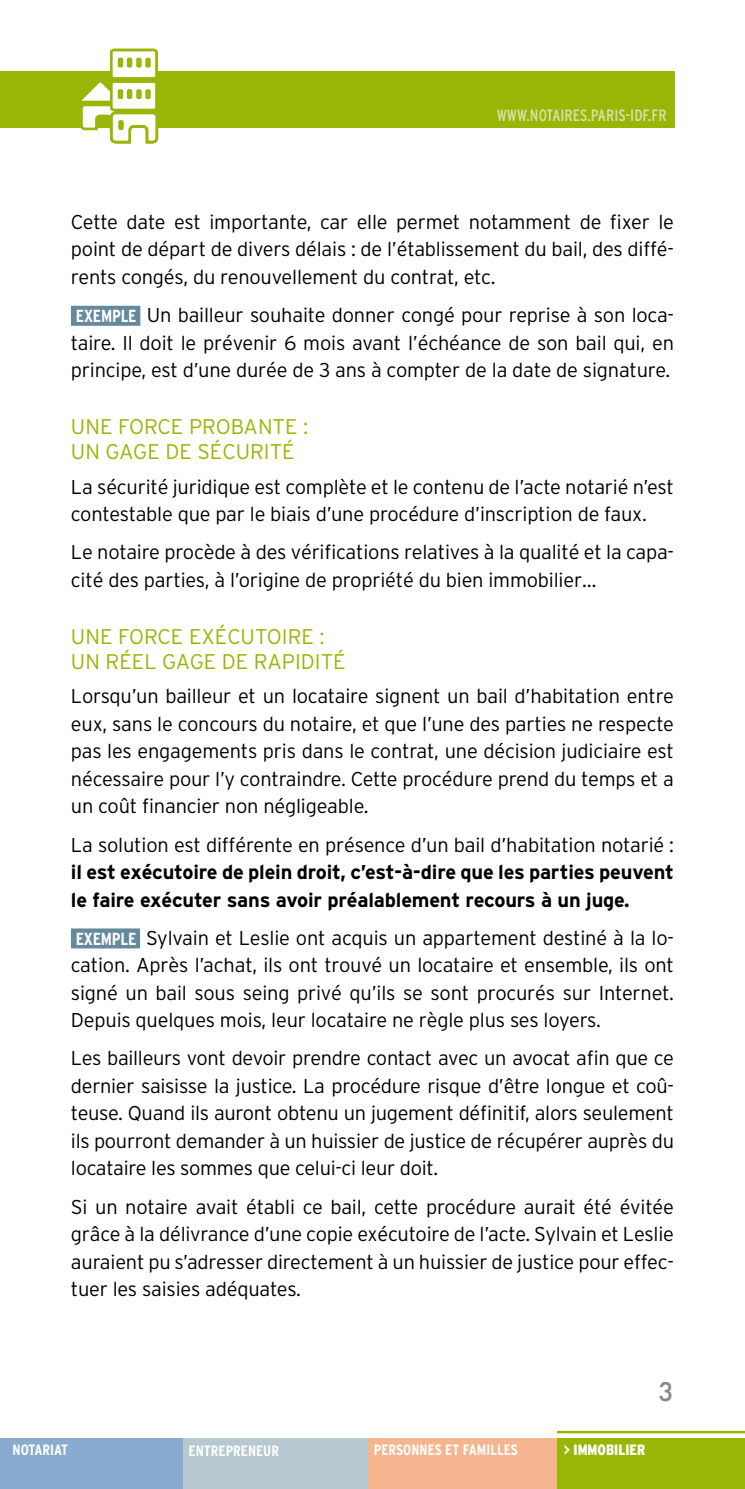
<style>
.page{position:relative;width:745px;height:1489px;background:#fff}
.page>*{position:absolute;margin:0;border:0;box-sizing:border-box;transform-origin:0 0}
.t1{font:500 25px "Futura";color:#87888a}
.t2{font:300 21.25px/25px "Interstate";color:#98b605}
.t3{font:300 20px/27.5px "Interstate";letter-spacing:-.01em;color:#000;text-align:justify}
.t4{font:700 20px/27.5px "Interstate";letter-spacing:-.01em;color:#000}
.t5{font:condensed 16.25px "Interstate";color:#d7e1ab}
.t6{font:700 condensed 15px "Interstate";color:#fff}
.t7{font:900 condensed 15px "Interstate";color:#fff}
.s1{font-weight:700;font-stretch:condensed;font-size:17.5px;color:#fff}
.s2{font-weight:700}
</style>
<div class="page">
<div style="left:0;top:71px;width:673px;height:57px;background:#98b605"></div>
<div style="left:111px;top:50px;width:45px;height:28px;background:#fff;border-radius:3px"></div>
<div style="left:110px;top:49px;width:48px;height:31px;border:3px solid #98b605;border-radius:3px"></div>
<svg style="left:81px;top:77px;width:78px;height:67px"></svg>
<div style="left:118px;top:120px;width:6px;height:10px;border:3px solid #98b605"></div>
<div style="left:145px;top:58px;width:6px;height:10px;border:3px solid #98b605"></div>
<div style="left:136px;top:58px;width:5px;height:10px;border:3px solid #98b605"></div>
<div style="left:127px;top:58px;width:5px;height:9px;border:3px solid #98b605"></div>
<div style="left:118px;top:58px;width:5px;height:10px;border:3px solid #98b605"></div>
<div style="left:71px;top:306px;width:69px;height:20px;background:#648a9c"></div>
<div style="left:71px;top:928px;width:69px;height:20px;background:#648a9c"></div>
<div style="left:555px;top:1437px;width:189px;height:51px;background:#98b605"></div>
<svg style="left:0;top:1437px;width:556px;height:51px;background:#bdb9bb"></svg>
<hr style="left:556px;top:1430px;width:188px;height:3px;background:#98b605">
<p class="t5" style="left:496px;top:106px;width:171px">WWW.NOTAIRES.PARIS-IDF.FR</p>
<p class="t3" style="left:71px;top:208px;width:604px">Cette date est importante, car elle permet notamment de fixer le point de départ de divers délais : de l’établissement du bail, des diffé&shy;rents congés, du renouvellement du contrat, etc.</p>
<p class="t3" style="left:71px;top:301px;width:604px"><span class="s1">EXEMPLE</span> Un bailleur souhaite donner congé pour reprise à son loca&shy;taire. Il doit le prévenir 6 mois avant l’échéance de son bail qui, en principe, est d’une durée de 3 ans à compter de la date de signature.</p>
<p class="t2" style="left:71px;top:414px;width:239px">UNE FORCE PROBANTE :<br>UN GAGE DE SÉCURITÉ</p>
<p class="t3" style="left:71px;top:472px;width:604px">La sécurité juridique est complète et le contenu de l’acte notarié n’est contestable que par le biais d’une procédure d’inscription de faux.</p>
<p class="t3" style="left:71px;top:538px;width:604px">Le notaire procède à des vérifications relatives à la qualité et la capa&shy;cité des parties, à l’origine de propriété du bien immobilier…</p>
<p class="t2" style="left:71px;top:623px;width:276px">UNE FORCE EXÉCUTOIRE :<br>UN RÉEL GAGE DE RAPIDITÉ</p>
<p class="t3" style="left:71px;top:682px;width:604px">Lorsqu’un bailleur et un locataire signent un bail d’habitation entre eux, sans le concours du notaire, et que l’une des parties ne respecte pas les engagements pris dans le contrat, une décision judiciaire est nécessaire pour l’y contraindre. Cette procédure prend du temps et a un coût financier non négligeable.</p>
<p class="t3" style="left:71px;top:830px;width:604px">La solution est différente en présence d’un bail d’habitation notarié :</p>
<p class="t4" style="left:71px;top:858px;width:604px">il est exécutoire de plein droit, c’est-à-dire que les parties peuvent le faire exécuter sans avoir préalablement recours à un juge.</p>
<p class="t3" style="left:71px;top:923px;width:604px"><span class="s1">EXEMPLE</span> Sylvain et Leslie ont acquis un appartement destiné à la lo&shy;cation. Après l’achat, ils ont trouvé un locataire et ensemble, ils ont signé un bail sous seing privé qu’ils se sont procurés sur Internet.<br>Depuis quelques mois, leur locataire ne règle plus ses loyers.</p>
<p class="t3" style="left:71px;top:1044px;width:604px">Les bailleurs vont devoir prendre contact avec un avocat afin que ce dernier saisisse la justice. La procédure risque d’être longue et coû&shy;teuse. Quand ils auront obtenu un jugement définitif, alors seulement ils pourront demander à un huissier de justice de récupérer auprès du locataire les sommes que celui-ci leur doit.</p>
<p class="t3" style="left:71px;top:1192px;width:604px">Si un notaire avait établi ce bail, cette procédure aurait été évitée grâce à la délivrance d’une copie exécutoire de l’acte. Sylvain et Leslie auraient pu s’adresser directement à un huissier de justice pour effec&shy;tuer les saisies adéquates.</p>
<p class="t1" style="left:658px;top:1374px;width:17px">3</p>
<p class="t6" style="left:13px;top:1440px;width:57px">NOTARIAT</p>
<p class="t6" style="left:188px;top:1441px;width:92px">ENTREPRENEUR</p>
<p class="t6" style="left:373px;top:1441px;width:145px">PERSONNES ET FAMILLES</p>
<p class="t7" style="left:563px;top:1440px;width:83px"><span class="s2">&gt;</span> IMMOBILIER</p>
</div>
